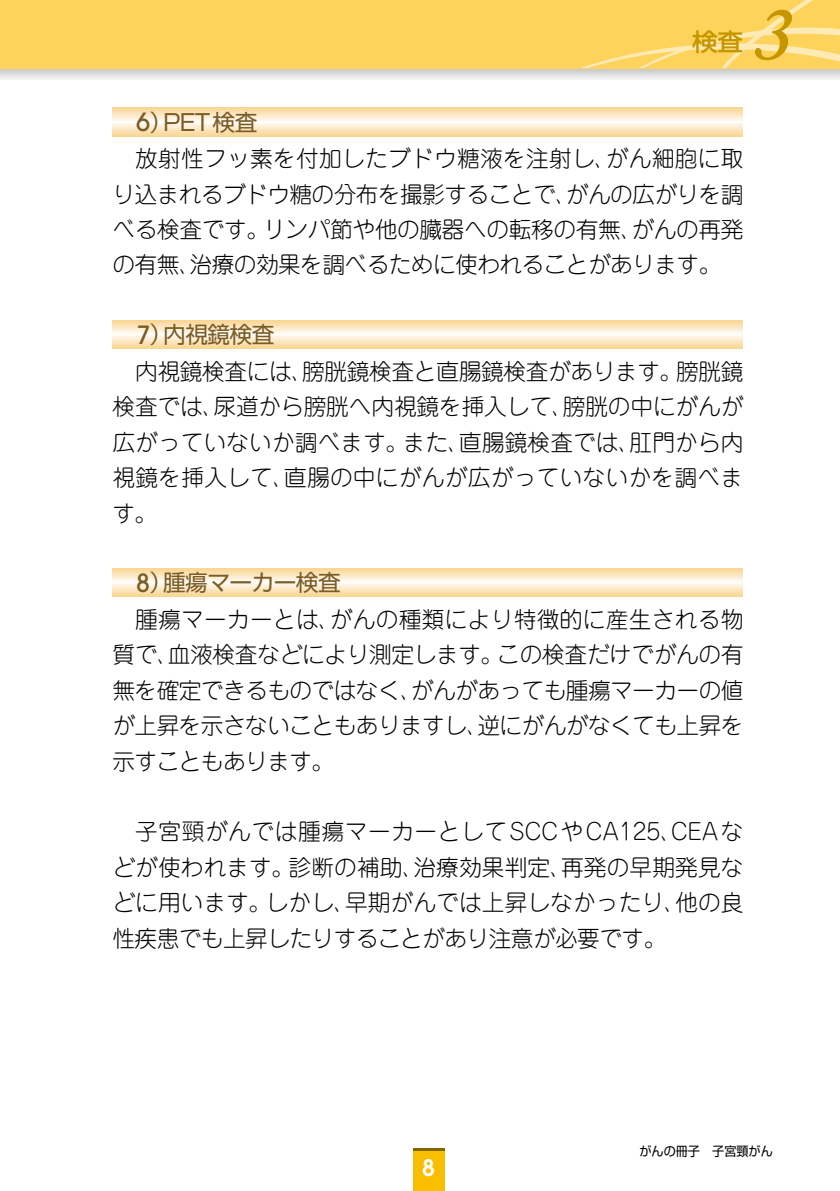
<style>
.page{position:relative;width:840px;height:1191px;background:#fff}
.page>*{position:absolute;margin:0;border:0;box-sizing:border-box;transform-origin:0 0}
.t1{font:italic 600 76.6px "Adobe Caslon Pro";color:#c59600}
.t2{font:500 24.2px "Shin Go Pro";color:#c59600;scale:1.05 1}
.t3{font:300 22.6px/35.4px "Jun 101 Pro";letter-spacing:-.025em;color:#000;text-align:justify}
.t4{font:22.6px "Shin Go Pro";letter-spacing:-.025em;color:#7c5c25}
.t5{font:600 22.6px "Avant Garde";color:#fff}
.t6{font:12.8px "Shin Go Pro";color:#000;scale:.95 1}
.s1{font-family:"Avant Garde";font-weight:500;font-size:25px}
</style>
<div class="page">
<div style="left:413px;top:1148px;width:31px;height:26px;background:#866500"></div>
<div style="left:413px;top:1151px;width:31px;height:40px;background:#fabe00"></div>
<img style="left:0;top:68px;width:839px;height:11px">
<div style="left:0;top:0;width:839px;height:68px;background:#fdd35c"></div>
<svg style="left:581px;top:0;width:258px;height:68px"></svg>
<p class="t2" style="left:691px;top:22px;width:50px">検査</p>
<h1 class="t1" style="left:754px;top:-12px;width:40px">3</h1>
<p class="t4" style="left:136px;top:103px;width:123px"><span class="s1">6</span>）PET検査</p>
<p class="t3" style="left:112px;top:138px;width:632px;text-indent:23px">放射性フッ素を付加したブドウ糖液を注射し、がん細胞に取り込まれるブドウ糖の分布を撮影することで、がんの広がりを調べる検査です。リンパ節や他の臓器への転移の有無、がんの再発の有無、治療の効果を調べるために使われることがあります。</p>
<p class="t4" style="left:136px;top:316px;width:139px"><span class="s1">7</span>）内視鏡検査</p>
<p class="t3" style="left:112px;top:351px;width:632px;text-indent:23px">内視鏡検査には、膀胱鏡検査と直腸鏡検査があります。膀胱鏡検査では、尿道から膀胱へ内視鏡を挿入して、膀胱の中にがんが広がっていないか調べます。また、直腸鏡検査では、肛門から内視鏡を挿入して、直腸の中にがんが広がっていないかを調べます。</p>
<p class="t4" style="left:136px;top:564px;width:206px"><span class="s1">8</span>）腫瘍マーカー検査</p>
<p class="t3" style="left:112px;top:599px;width:632px;text-indent:23px">腫瘍マーカーとは、がんの種類により特徴的に産生される物質で、血液検査などにより測定します。この検査だけでがんの有無を確定できるものではなく、がんがあっても腫瘍マーカーの値が上昇を示さないこともありますし、逆にがんがなくても上昇を示すこともあります。</p>
<p class="t3" style="left:112px;top:811px;width:632px;text-indent:23px">子宮頸がんでは腫瘍マーカーとしてSCCやCA125、CEAなどが使われます。診断の補助、治療効果判定、再発の早期発見などに用います。しかし、早期がんでは上昇しなかったり、他の良性疾患でも上昇したりすることがあり注意が必要です。</p>
<p class="t5" style="left:422px;top:1152px;width:14px">8</p>
<p class="t6" style="left:639px;top:1140px;width:142px">がんの冊子　子宮頸がん</p>
</div>
